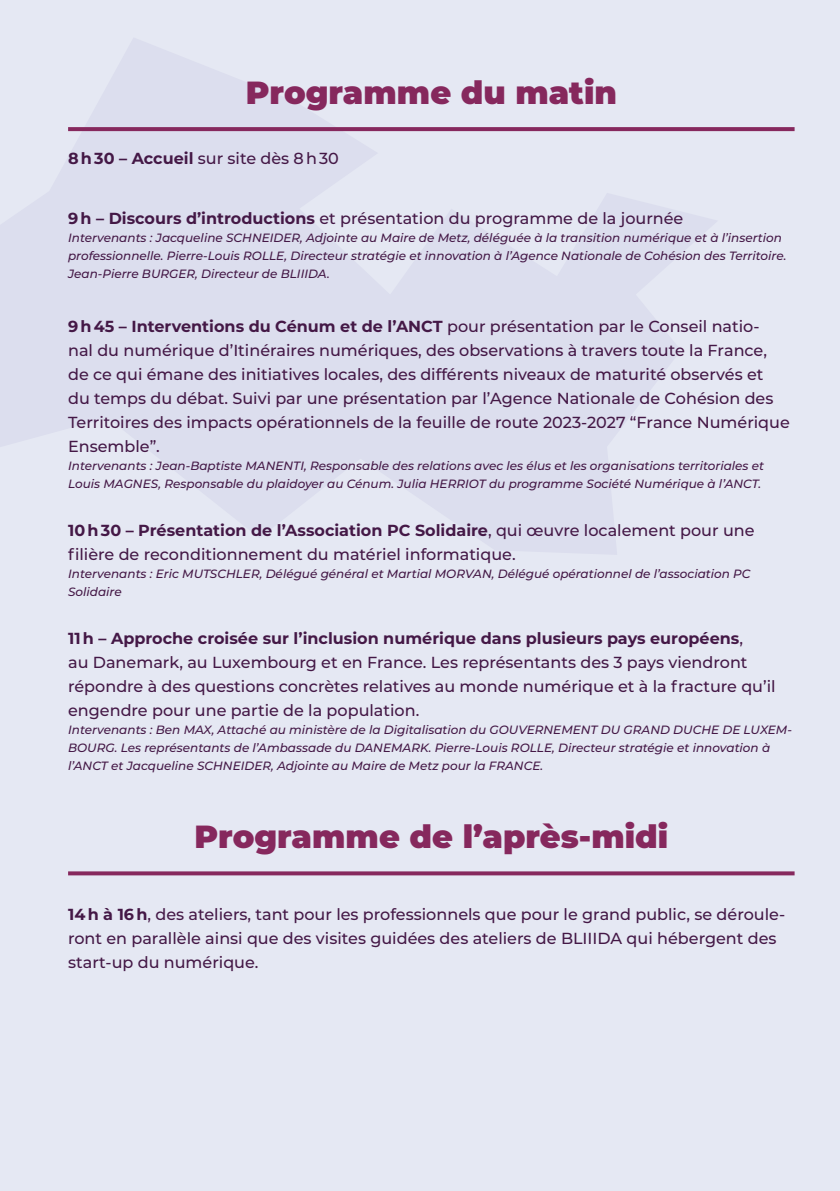
<style>
.page{position:relative;width:840px;height:1191px;background:#fff}
.page>*{position:absolute;margin:0;border:0;box-sizing:border-box;transform-origin:0 0}
.t1{font:900 32px "Montserrat";color:#86285d}
.texte_courant{font:500 16px/24px "Montserrat";color:#441846}
.intervenants{font:italic 500 12px/18px "Montserrat";color:#441846}
.s1{font-weight:700}
</style>
<div class="page">
<div style="left:0;top:0;width:839px;height:1191px;background:#e5e8f3"></div>
<svg style="left:68px;top:127px;width:726px;height:4px;background:#882d61"></svg>
<svg style="left:68px;top:871px;width:726px;height:4px;background:#8f3b6b"></svg>
<h1 class="t1" style="left:245px;top:69px;width:372px">Programme du matin</h1>
<p class="texte_courant" style="left:68px;top:146px;width:272px"><span class="s1">8 h 30 – Accueil</span> sur site dès 8 h 30</p>
<p class="texte_courant" style="left:68px;top:206px;width:616px"><span class="s1">9 h – Discours d’introductions</span> et présentation du programme de la journée</p>
<p class="intervenants" style="left:68px;top:228px;width:719px">Intervenants : Jacqueline SCHNEIDER, Adjointe au Maire de Metz, déléguée à la transition numérique et à l’insertion professionnelle. Pierre-Louis ROLLE, Directeur stratégie et innovation à l’Agence Nationale de Cohésion des Territoire.<br>Jean-Pierre BURGER, Directeur de BLIIIDA.</p>
<p class="texte_courant" style="left:68px;top:314px;width:722px"><span class="s1">9 h 45 – Interventions du Cénum et de l’ANCT</span> pour présentation par le Conseil natio-<br>nal du numérique d’Itinéraires numériques, des observations à travers toute la France, de ce qui émane des initiatives locales, des différents niveaux de maturité observés et<br>du temps du débat. Suivi par une présentation par l’Agence Nationale de Cohésion des Territoires des impacts opérationnels de la feuille de route 2023-2027 “France Numérique Ensemble”.</p>
<p class="intervenants" style="left:68px;top:456px;width:697px">Intervenants : Jean-Baptiste MANENTI, Responsable des relations avec les élus et les organisations territoriales et<br>Louis MAGNES, Responsable du plaidoyer au Cénum. Julia HERRIOT du programme Société Numérique à l’ANCT.</p>
<p class="texte_courant" style="left:68px;top:518px;width:687px"><span class="s1">10 h 30 – Présentation de l’Association PC Solidaire</span>, qui œuvre localement pour une filière de reconditionnement du matériel informatique.</p>
<p class="intervenants" style="left:68px;top:564px;width:683px">Intervenants : Eric MUTSCHLER, Délégué général et Martial MORVAN, Délégué opérationnel de l’association PC<br>Solidaire</p>
<p class="texte_courant" style="left:68px;top:626px;width:708px"><span class="s1">11 h – Approche croisée sur l’inclusion numérique dans plusieurs pays européens</span>,<br>au Danemark, au Luxembourg et en France. Les représentants des 3 pays viendront répondre à des questions concrètes relatives au monde numérique et à la fracture qu’il engendre pour une partie de la population.</p>
<p class="intervenants" style="left:68px;top:720px;width:725px">Intervenants : Ben MAX, Attaché au ministère de la Digitalisation du GOUVERNEMENT DU GRAND DUCHE DE LUXEM-<br>BOURG. Les représentants de l’Ambassade du DANEMARK. Pierre-Louis ROLLE, Directeur stratégie et innovation à l’ANCT et Jacqueline SCHNEIDER, Adjointe au Maire de Metz pour la FRANCE.</p>
<h1 class="t1" style="left:194px;top:813px;width:475px">Programme de l’après-midi</h1>
<p class="texte_courant" style="left:68px;top:902px;width:718px"><span class="s1">14 h à 16 h</span>, des ateliers, tant pour les professionnels que pour le grand public, se déroule&shy;ront en parallèle ainsi que des visites guidées des ateliers de BLIIIDA qui hébergent des start-up du numérique.</p>
</div>
